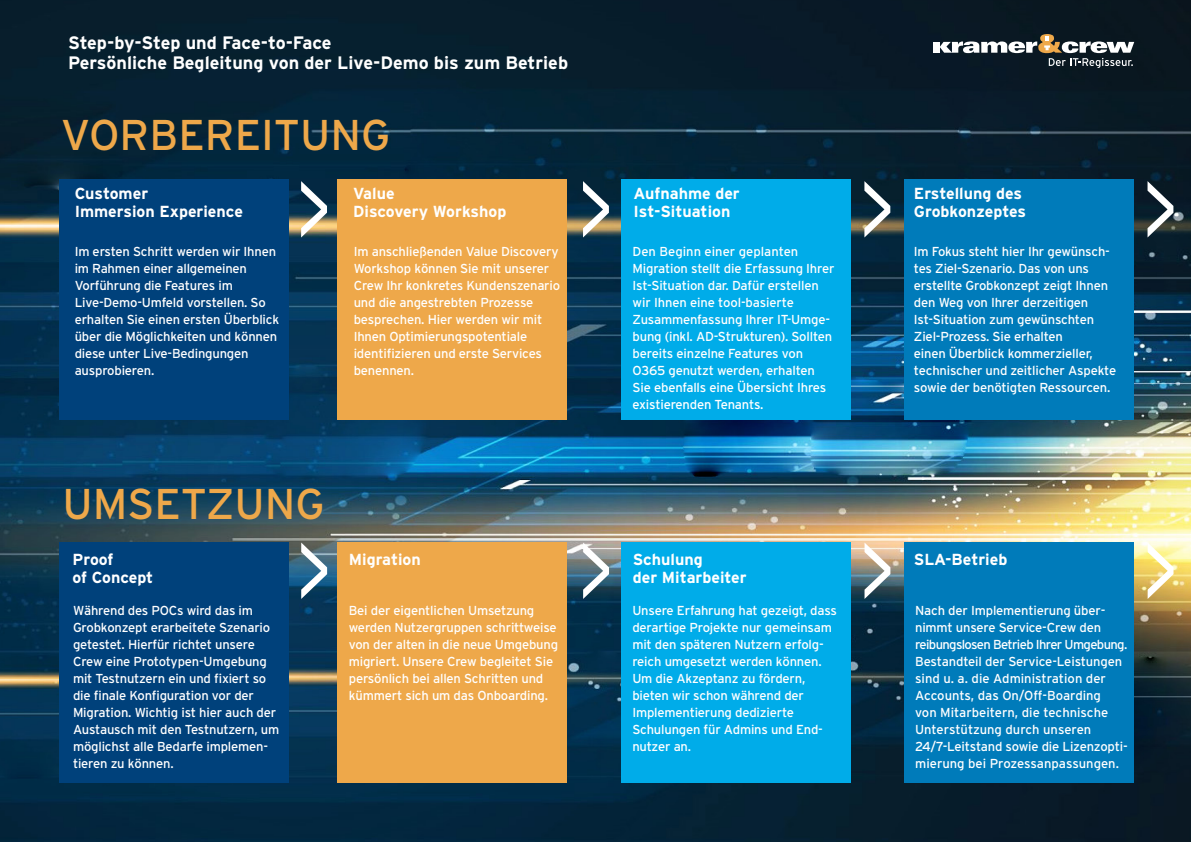
<style>
.page{position:relative;width:1191px;height:842px;background:#fff}
.page>*{position:absolute;margin:0;border:0;box-sizing:border-box;transform-origin:0 0}
.t1{font:300 100px "Interstate";color:#fff}
.t2{font:43px "Interstate";color:#eea84a}
.t3{font:700 18px/20px "Interstate";color:#fff}
.t4{font:700 16px/18px "Interstate";color:#fff}
.t5{font:13px/17px "Interstate";letter-spacing:-.015em;color:#fff}
</style>
<div class="page">
<img style="left:0;top:0;width:1191px;height:842px">
<div style="left:337px;top:179px;width:230px;height:241px;background:#eea84a"></div>
<div style="left:60px;top:179px;width:229px;height:241px;background:#00417b"></div>
<div style="left:904px;top:179px;width:230px;height:241px;background:#007bba"></div>
<div style="left:621px;top:179px;width:229px;height:241px;background:#00ace9"></div>
<div style="left:337px;top:542px;width:230px;height:241px;background:#eea84a"></div>
<div style="left:60px;top:542px;width:229px;height:241px;background:#00417b"></div>
<div style="left:904px;top:542px;width:230px;height:241px;background:#007bba"></div>
<div style="left:621px;top:542px;width:229px;height:241px;background:#00ace9"></div>
<div style="left:933px;top:42px;width:6px;height:11px;background:#fff"></div>
<svg style="left:939px;top:34px;width:195px;height:34px"></svg>
<h3 class="t3" style="left:68px;top:32px;width:501px">Step-by-Step und Face-to-Face<br>Persönliche Begleitung von der Live-Demo bis zum Betrieb</h3>
<h2 class="t2" style="left:61px;top:111px;width:331px">VORBEREITUNG</h2>
<h1 class="t1" style="left:294px;top:152px;width:40px">&gt;</h1>
<h1 class="t1" style="left:576px;top:152px;width:40px">&gt;</h1>
<h1 class="t1" style="left:857px;top:152px;width:40px">&gt;</h1>
<h1 class="t1" style="left:1140px;top:152px;width:40px">&gt;</h1>
<p class="t4" style="left:75px;top:184px;width:170px">Customer<br>Immersion Experience</p>
<p class="t4" style="left:353px;top:184px;width:155px">Value<br>Discovery Workshop</p>
<p class="t4" style="left:633px;top:184px;width:108px">Aufnahme der<br>Ist-Situation</p>
<p class="t4" style="left:914px;top:184px;width:114px">Erstellung des<br>Grobkonzeptes</p>
<p class="t5" style="left:75px;top:243px;width:206px">Im ersten Schritt werden wir Ihnen im Rahmen einer allgemeinen<br>Vorführung die Features im<br>Live-Demo-Umfeld vorstellen. So erhalten Sie einen ersten Überblick über die Möglichkeiten und können diese unter Live-Bedingungen ausprobieren.</p>
<p class="t5" style="left:632px;top:243px;width:203px">Den Beginn einer geplanten<br>Migration stellt die Erfassung Ihrer<br>Ist-Situation dar. Dafür erstellen wir Ihnen eine tool-basierte<br>Zusammenfassung Ihrer IT-Umge&shy;bung (inkl. AD-Strukturen). Sollten bereits einzelne Features von<br>O365 genutzt werden, erhalten<br>Sie ebenfalls eine Übersicht Ihres existierenden Tenants.</p>
<p class="t5" style="left:354px;top:243px;width:208px">Im anschließenden Value Discovery<br>Workshop können Sie mit unserer<br>Crew Ihr konkretes Kundenszenario und die angestrebten Prozesse besprechen. Hier werden wir mit<br>Ihnen Optimierungspotentiale identifizieren und erste Services benennen.</p>
<h2 class="t2" style="left:63px;top:480px;width:264px">UMSETZUNG</h2>
<p class="t5" style="left:914px;top:243px;width:204px">Im Fokus steht hier Ihr gewünsch&shy;tes Ziel-Szenario. Das von uns erstellte Grobkonzept zeigt Ihnen den Weg von Ihrer derzeitigen<br>Ist-Situation zum gewünschten<br>Ziel-Prozess. Sie erhalten<br>einen Überblick kommerzieller, technischer und zeitlicher Aspekte sowie der benötigten Ressourcen.</p>
<p class="t4" style="left:73px;top:550px;width:82px">Proof<br>of Concept</p>
<p class="t5" style="left:73px;top:602px;width:208px">Während des POCs wird das im<br>Grobkonzept erarbeitete Szenario getestet. Hierfür richtet unsere<br>Crew eine Prototypen-Umgebung mit Testnutzern ein und fixiert so die finale Konfiguration vor der<br>Migration. Wichtig ist hier auch der<br>Austausch mit den Testnutzern, um möglichst alle Bedarfe implemen&shy;tieren zu können.</p>
<h1 class="t1" style="left:294px;top:514px;width:40px">&gt;</h1>
<h1 class="t1" style="left:576px;top:514px;width:40px">&gt;</h1>
<h1 class="t1" style="left:857px;top:514px;width:40px">&gt;</h1>
<h1 class="t1" style="left:1140px;top:514px;width:40px">&gt;</h1>
<p class="t4" style="left:349px;top:550px;width:74px">Migration</p>
<p class="t4" style="left:633px;top:550px;width:115px">Schulung<br>der Mitarbeiter</p>
<p class="t4" style="left:913px;top:550px;width:95px">SLA-Betrieb</p>
<p class="t5" style="left:349px;top:602px;width:211px">Bei der eigentlichen Umsetzung werden Nutzergruppen schrittweise von der alten in die neue Umgebung migriert. Unsere Crew begleitet Sie persönlich bei allen Schritten und kümmert sich um das Onboarding.</p>
<p class="t5" style="left:632px;top:602px;width:206px">Unsere Erfahrung hat gezeigt, dass derartige Projekte nur gemeinsam mit den späteren Nutzern erfolg&shy;reich umgesetzt werden können.<br>Um die Akzeptanz zu fördern, bieten wir schon während der<br>Implementierung dedizierte<br>Schulungen für Admins und End&shy;nutzer an.</p>
<p class="t5" style="left:915px;top:602px;width:214px">Nach der Implementierung über&shy;nimmt unsere Service-Crew den reibungslosen Betrieb Ihrer Umgebung.<br>Bestandteil der Service-Leistungen sind u. a. die Administration der Accounts, das On/Off-Boarding<br>von Mitarbeitern, die technische Unterstützung durch unseren 24/7-Leitstand sowie die Lizenzopti&shy;mierung bei Prozessanpassungen.</p>
</div>
